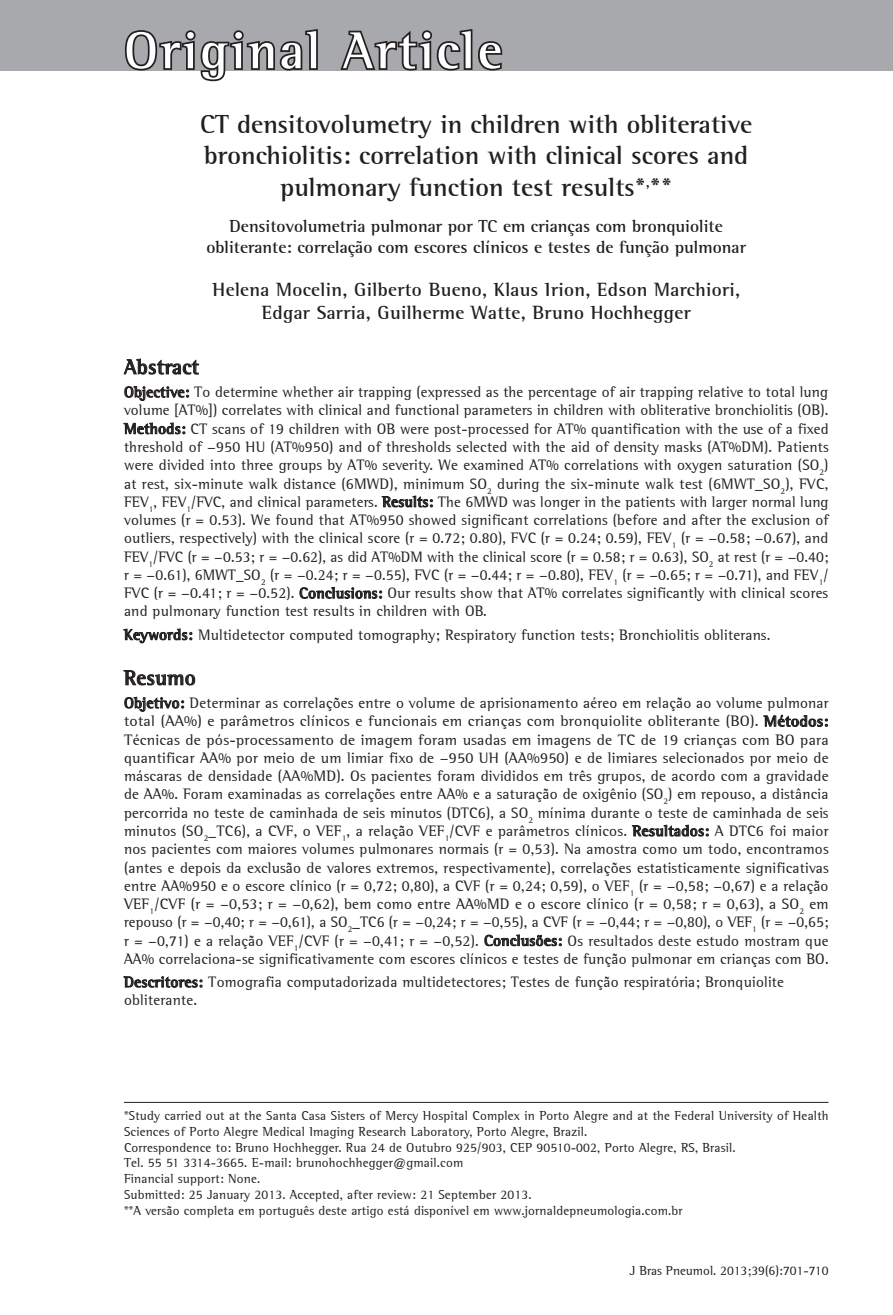
<style>
.page{position:relative;width:893px;height:1315px;background:#fff}
.page>*{position:absolute;margin:0;border:0;box-sizing:border-box;transform-origin:0 0}
.t1{font:700 52.5px "Libre Semi Serif S Si";letter-spacing:.05em;color:#fff}
.Título___1o_idioma{font:700 26.25px/31.5px "Libre Semi Serif S Si";color:#231f20;text-align:center}
.Abstract___título{font:700 21px "Libre Semi Serif S Si";letter-spacing:.015em;color:#231f20}
.Resumo___título{font:700 21px "Libre Semi Serif S Si";letter-spacing:.015em;color:#231f20}
.Autores{font:700 19.25px/23.1px "Libre Semi Serif S Si";letter-spacing:.015em;color:#231f20;text-align:center}
.Título___2o_idioma{font:700 17.5px/21px "Libre Semi Serif S Si";color:#231f20;text-align:center}
.Resumo{font:15.22px/18.2px "Libre Semi Serif S Si";letter-spacing:.015em;color:#231f20;text-align:justify}
.Abstract{font:15.22px/18.2px "Libre Semi Serif S Si";letter-spacing:.015em;color:#231f20;text-align:justify}
.Palavras-chave{font:15.22px/18.2px "Libre Semi Serif S Si";letter-spacing:.015em;color:#231f20}
.Keywords{font:15.22px "Libre Semi Serif S Si";letter-spacing:.015em;color:#231f20}
.Endereço{font:13.12px/15.8px "Libre Semi Serif S Si";letter-spacing:.015em;color:#231f20}
.rodapé{font:13.12px "Libre Semi Serif S Si";color:#231f20}
.s1{font-weight:700}
</style>
<div class="page">
<div style="left:0;top:0;width:893px;height:70px;background:#a8a9ad"></div>
<svg style="left:124px;top:359px;width:75px;height:15px"></svg>
<svg style="left:125px;top:386px;width:64px;height:14px"></svg>
<svg style="left:124px;top:423px;width:61px;height:11px"></svg>
<svg style="left:382px;top:496px;width:51px;height:11px"></svg>
<svg style="left:300px;top:587px;width:82px;height:11px"></svg>
<svg style="left:124px;top:629px;width:68px;height:14px"></svg>
<svg style="left:124px;top:670px;width:71px;height:15px"></svg>
<svg style="left:125px;top:697px;width:59px;height:14px"></svg>
<svg style="left:764px;top:714px;width:64px;height:12px"></svg>
<svg style="left:632px;top:825px;width:76px;height:11px"></svg>
<svg style="left:485px;top:934px;width:77px;height:12px"></svg>
<svg style="left:124px;top:976px;width:78px;height:11px"></svg>
<hr style="left:124px;top:1102px;width:704px;height:1px;background:#231f20">
<svg style="left:123px;top:29px;width:197px;height:53px"></svg>
<svg style="left:338px;top:29px;width:166px;height:42px"></svg>
<h1 class="t1" style="left:124px;top:19px;width:380px">Original Article</h1>
<p class="Título___1o_idioma" style="left:200px;top:108px;width:554px">CT densitovolumetry in children with obliterative bronchiolitis: correlation with clinical scores and pulmonary function test results*<sup>,</sup>**</p>
<p class="Título___2o_idioma" style="left:206px;top:215px;width:541px">Densitovolumetria pulmonar por TC em crianças com bronquiolite obliterante: correlação com escores clínicos e testes de função pulmonar</p>
<p class="Autores" style="left:213px;top:278px;width:529px">Helena Mocelin, Gilberto Bueno, Klaus Irion, Edson Marchiori,<br>Edgar Sarria, Guilherme Watte, Bruno Hochhegger</p>
<p class="Abstract___título" style="left:124px;top:354px;width:77px">Abstract</p>
<p class="Abstract" style="left:124px;top:383px;width:706px"><span class="s1">Objective:</span> To determine whether air trapping (expressed as the percentage of air trapping relative to total lung volume [AT%]) correlates with clinical and functional parameters in children with obliterative bronchiolitis (OB).<br><span class="s1">Methods:</span> CT scans of 19 children with OB were post-processed for AT% quantification with the use of a fixed threshold of −950 HU (AT%950) and of thresholds selected with the aid of density masks (AT%DM). Patients were divided into three groups by AT% severity. We examined AT% correlations with oxygen saturation (SO<sub>2</sub>) at rest, six-minute walk distance (6MWD), minimum SO<sub>2</sub> during the six-minute walk test (6MWT_SO<sub>2</sub>), FVC, FEV<sub>1</sub>, FEV<sub>1</sub>/FVC, and clinical parameters. <span class="s1">Results:</span> The 6MWD was longer in the patients with larger normal lung volumes (r = 0.53). We found that AT%950 showed significant correlations (before and after the exclusion of outliers, respectively) with the clinical score (r = 0.72; 0.80), FVC (r = 0.24; 0.59), FEV<sub>1</sub> (r = −0.58; −0.67), and FEV<sub>1</sub>/FVC (r = −0.53; r = −0.62), as did AT%DM with the clinical score (r = 0.58; r = 0.63), SO<sub>2</sub> at rest (r = −0.40; r = −0.61), 6MWT_SO<sub>2</sub> (r = −0.24; r = −0.55), FVC (r = −0.44; r = −0.80), FEV<sub>1</sub> (r = −0.65; r = −0.71), and FEV<sub>1</sub>/ FVC (r = −0.41; r = −0.52). <span class="s1">Conclusions:</span> Our results show that AT% correlates significantly with clinical scores and pulmonary function test results in children with OB.</p>
<p class="Keywords" style="left:124px;top:625px;width:648px"><span class="s1">Keywords:</span> Multidetector computed tomography; Respiratory function tests; Bronchiolitis obliterans.</p>
<p class="Resumo___título" style="left:124px;top:665px;width:73px">Resumo</p>
<p class="Resumo" style="left:124px;top:693px;width:706px"><span class="s1">Objetivo:</span> Determinar as correlações entre o volume de aprisionamento aéreo em relação ao volume pulmonar total (AA%) e parâmetros clínicos e funcionais em crianças com bronquiolite obliterante (BO). <span class="s1">Métodos:<br></span>Técnicas de pós-processamento de imagem foram usadas em imagens de TC de 19 crianças com BO para quantificar AA% por meio de um limiar fixo de −950 UH (AA%950) e de limiares selecionados por meio de máscaras de densidade (AA%MD). Os pacientes foram divididos em três grupos, de acordo com a gravidade de AA%. Foram examinadas as correlações entre AA% e a saturação de oxigênio (SO<sub>2</sub>) em repouso, a distância percorrida no teste de caminhada de seis minutos (DTC6), a SO<sub>2</sub> mínima durante o teste de caminhada de seis minutos (SO<sub>2</sub>_TC6), a CVF, o VEF<sub>1</sub>, a relação VEF<sub>1</sub>/CVF e parâmetros clínicos. <span class="s1">Resultados:</span> A DTC6 foi maior nos pacientes com maiores volumes pulmonares normais (r = 0,53). Na amostra como um todo, encontramos (antes e depois da exclusão de valores extremos, respectivamente), correlações estatisticamente significativas entre AA%950 e o escore clínico (r = 0,72; 0,80), a CVF (r = 0,24; 0,59), o VEF<sub>1</sub> (r = −0,58; −0,67) e a relação VEF<sub>1</sub>/CVF (r = −0,53; r = −0,62), bem como entre AA%MD e o escore clínico (r = 0,58; r = 0,63), a SO<sub>2</sub> em repouso (r = −0,40; r = −0,61), a SO<sub>2</sub>_TC6 (r = −0,24; r = −0,55), a CVF (r = −0,44; r = −0,80), o VEF<sub>1</sub> (r = −0,65; r = −0,71) e a relação VEF<sub>1</sub>/CVF (r = −0,41; r = −0,52). <span class="s1">Conclusões:</span> Os resultados deste estudo mostram que AA% correlaciona-se significativamente com escores clínicos e testes de função pulmonar em crianças com BO.</p>
<p class="Palavras-chave" style="left:124px;top:973px;width:661px"><span class="s1">Descritores:</span> Tomografia computadorizada multidetectores; Testes de função respiratória; Bronquiolite obliterante.</p>
<p class="Endereço" style="left:124px;top:1107px;width:706px">*Study carried out at the Santa Casa Sisters of Mercy Hospital Complex in Porto Alegre and at the Federal University of Health<br>Sciences of Porto Alegre Medical Imaging Research Laboratory, Porto Alegre, Brazil.</p>
<p class="Endereço" style="left:124px;top:1139px;width:613px">Correspondence to: Bruno Hochhegger. Rua 24 de Outubro 925/903, CEP 90510-002, Porto Alegre, RS, Brasil.</p>
<p class="Endereço" style="left:124px;top:1155px;width:341px">Tel. 55 51 3314-3665. E-mail: brunohochhegger@gmail.com</p>
<p class="Endereço" style="left:124px;top:1170px;width:138px">Financial support: None.</p>
<p class="Endereço" style="left:124px;top:1186px;width:409px">Submitted: 25 January 2013. Accepted, after review: 21 September 2013.</p>
<p class="Endereço" style="left:124px;top:1202px;width:560px">**A versão completa em português deste artigo está disponível em www.jornaldepneumologia.com.br</p>
<p class="rodapé" style="left:630px;top:1263px;width:200px">J Bras Pneumol. 2013;39(6):701-710</p>
</div>
